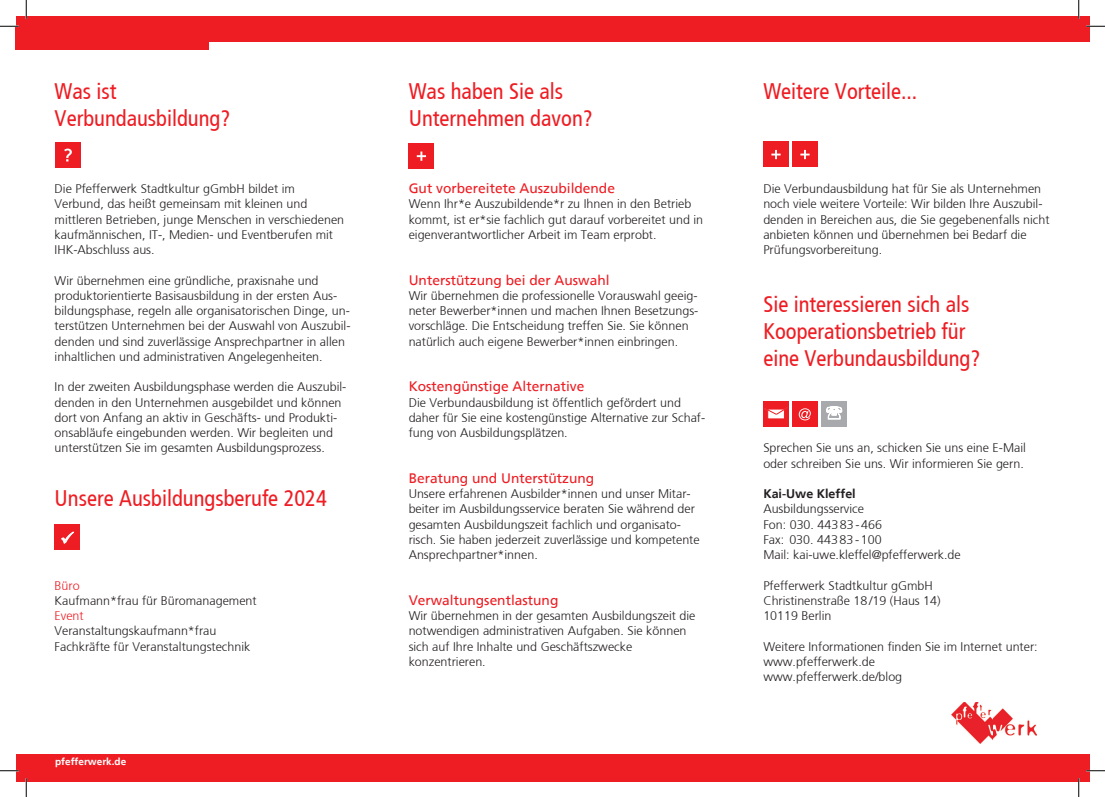
<style>
.page{position:relative;width:1105px;height:797px;background:#fff}
.page>*{position:absolute;margin:0;border:0;box-sizing:border-box;transform-origin:0 0}
.t1{font:condensed 22.5px/27px "Frutiger";color:#ee1d23}
.t2{font:13.75px "Frutiger";color:#ee1d23}
.t3{font:300 12.5px/15.2px "Frutiger";color:#231f20}
.t4{font:700 12.5px "Frutiger";color:#231f20}
.t5{font:300 12.5px "Frutiger";color:#ee1d23}
.t6{font:700 10px "Frutiger";color:#fff}
</style>
<div class="page">
<div style="left:16px;top:754px;width:1073px;height:27px;background:#ee1d23"></div>
<div style="left:16px;top:16px;width:1073px;height:26px;background:#ee1d23"></div>
<div style="left:16px;top:26px;width:193px;height:24px;background:#ee1d23"></div>
<div style="left:55px;top:142px;width:26px;height:25px;background:#ee1d23"></div>
<svg style="left:64px;top:149px;width:8px;height:12px"></svg>
<div style="left:55px;top:525px;width:25px;height:25px;background:#ee1d23"></div>
<svg style="left:61px;top:531px;width:13px;height:13px"></svg>
<div style="left:763px;top:141px;width:26px;height:26px;background:#ee1d23"></div>
<svg style="left:771px;top:150px;width:10px;height:9px"></svg>
<div style="left:792px;top:141px;width:26px;height:26px;background:#ee1d23"></div>
<svg style="left:800px;top:150px;width:10px;height:9px"></svg>
<div style="left:409px;top:143px;width:25px;height:25px;background:#ee1d23"></div>
<svg style="left:417px;top:151px;width:9px;height:10px"></svg>
<div style="left:792px;top:401px;width:26px;height:25px;background:#ee1d23"></div>
<svg style="left:799px;top:408px;width:12px;height:12px"></svg>
<div style="left:763px;top:401px;width:26px;height:25px;background:#ee1d23"></div>
<svg style="left:764px;top:407px;width:23px;height:12px"></svg>
<div style="left:821px;top:401px;width:26px;height:25px;background:#a8a9ad"></div>
<svg style="left:826px;top:406px;width:16px;height:13px"></svg>
<img style="left:951px;top:702px;width:86px;height:41px">
<svg style="left:0;top:25px;width:19px;height:2px"></svg>
<svg style="left:1086px;top:25px;width:19px;height:2px"></svg>
<svg style="left:0;top:770px;width:19px;height:1px"></svg>
<svg style="left:1086px;top:770px;width:19px;height:1px"></svg>
<svg style="left:25px;top:0;width:2px;height:19px"></svg>
<svg style="left:25px;top:778px;width:2px;height:19px"></svg>
<svg style="left:1078px;top:0;width:1px;height:19px"></svg>
<svg style="left:1078px;top:778px;width:1px;height:19px"></svg>
<h1 class="t1" style="left:55px;top:78px;width:177px">Was ist<br>Verbundausbildung?</h1>
<p class="t3" style="left:55px;top:181px;width:291px">Die Pfefferwerk Stadtkultur gGmbH bildet im Verbund, das heißt gemeinsam mit kleinen und mittleren Betrieben, junge Menschen in verschiedenen kaufmännischen, IT-, Medien- und Eventberufen mit IHK-Abschluss aus.</p>
<p class="t3" style="left:55px;top:273px;width:297px">Wir übernehmen eine gründliche, praxisnahe und produktorientierte Basisausbildung in der ersten Aus&shy;bildungsphase, regeln alle organisatorischen Dinge, un&shy;terstützen Unternehmen bei der Auswahl von Auszubil&shy;denden und sind zuverlässige Ansprechpartner in allen inhaltlichen und administrativen Angelegenheiten.</p>
<p class="t3" style="left:55px;top:379px;width:293px">In der zweiten Ausbildungsphase werden die Auszubil&shy;denden in den Unternehmen ausgebildet und können dort von Anfang an aktiv in Geschäfts- und Produkti&shy;onsabläufe eingebunden werden. Wir begleiten und unterstützen Sie im gesamten Ausbildungsprozess.</p>
<h1 class="t1" style="left:55px;top:485px;width:274px">Unsere Ausbildungsberufe 2024</h1>
<p class="t5" style="left:55px;top:578px;width:27px">Büro</p>
<p class="t3" style="left:55px;top:593px;width:204px">Kaufmann*frau für Büromanagement</p>
<p class="t5" style="left:55px;top:608px;width:31px">Event</p>
<p class="t3" style="left:55px;top:623px;width:197px">Veranstaltungskaufmann*frau<br>Fachkräfte für Veranstaltungstechnik</p>
<p class="t6" style="left:55px;top:755px;width:73px">pfefferwerk.de</p>
<h1 class="t1" style="left:409px;top:78px;width:186px">Was haben Sie als<br>Unternehmen davon?</h1>
<p class="t2" style="left:409px;top:180px;width:208px">Gut vorbereitete Auszubildende</p>
<p class="t3" style="left:409px;top:196px;width:296px">Wenn Ihr*e Auszubildende*r zu Ihnen in den Betrieb kommt, ist er*sie fachlich gut darauf vorbereitet und in eigenverantwortlicher Arbeit im Team erprobt.</p>
<p class="t2" style="left:409px;top:272px;width:202px">Unterstützung bei der Auswahl</p>
<p class="t3" style="left:409px;top:288px;width:291px">Wir übernehmen die professionelle Vorauswahl geeig&shy;neter Bewerber*innen und machen Ihnen Besetzungs&shy;vorschläge. Die Entscheidung treffen Sie. Sie können natürlich auch eigene Bewerber*innen einbringen.</p>
<p class="t2" style="left:409px;top:378px;width:177px">Kostengünstige Alternative</p>
<p class="t3" style="left:409px;top:394px;width:298px">Die Verbundausbildung ist öffentlich gefördert und daher für Sie eine kostengünstige Alternative zur Schaf&shy;fung von Ausbildungsplätzen.</p>
<p class="t2" style="left:409px;top:470px;width:187px">Beratung und Unterstützung</p>
<p class="t3" style="left:409px;top:486px;width:292px">Unsere erfahrenen Ausbilder*innen und unser Mitar&shy;beiter im Ausbildungsservice beraten Sie während der gesamten Ausbildungszeit fachlich und organisato&shy;risch. Sie haben jederzeit zuverlässige und kompetente Ansprechpartner*innen.</p>
<p class="t2" style="left:409px;top:592px;width:151px">Verwaltungsentlastung</p>
<p class="t3" style="left:409px;top:608px;width:288px">Wir übernehmen in der gesamten Ausbildungszeit die notwendigen administrativen Aufgaben. Sie können sich auf Ihre Inhalte und Geschäftszwecke konzentrieren.</p>
<h1 class="t1" style="left:763px;top:78px;width:156px">Weitere Vorteile...</h1>
<p class="t3" style="left:763px;top:181px;width:288px">Die Verbundausbildung hat für Sie als Unternehmen noch viele weitere Vorteile: Wir bilden Ihre Auszubil&shy;denden in Bereichen aus, die Sie gegebenenfalls nicht anbieten können und übernehmen bei Bedarf die Prüfungsvorbereitung.</p>
<h1 class="t1" style="left:763px;top:290px;width:219px">Sie interessieren sich als<br>Kooperationsbetrieb für eine Verbundausbildung?</h1>
<p class="t3" style="left:763px;top:440px;width:264px">Sprechen Sie uns an, schicken Sie uns eine E-Mail oder schreiben Sie uns. Wir informieren Sie gern.</p>
<p class="t4" style="left:763px;top:486px;width:94px">Kai-Uwe Kleffel</p>
<p class="t3" style="left:763px;top:501px;width:199px">Ausbildungsservice<br>Fon: 030. 443 83 - 466<br>Fax: 030. 443 83 - 100<br>Mail: kai-uwe.kleffel@pfefferwerk.de</p>
<p class="t3" style="left:763px;top:577px;width:179px">Pfefferwerk Stadtkultur gGmbH<br>Christinenstraße 18 /19 (Haus 14)<br>10119 Berlin</p>
<p class="t3" style="left:763px;top:638px;width:276px">Weitere Informationen finden Sie im Internet unter: www.pfefferwerk.de<br>www.pfefferwerk.de/blog</p>
</div>
